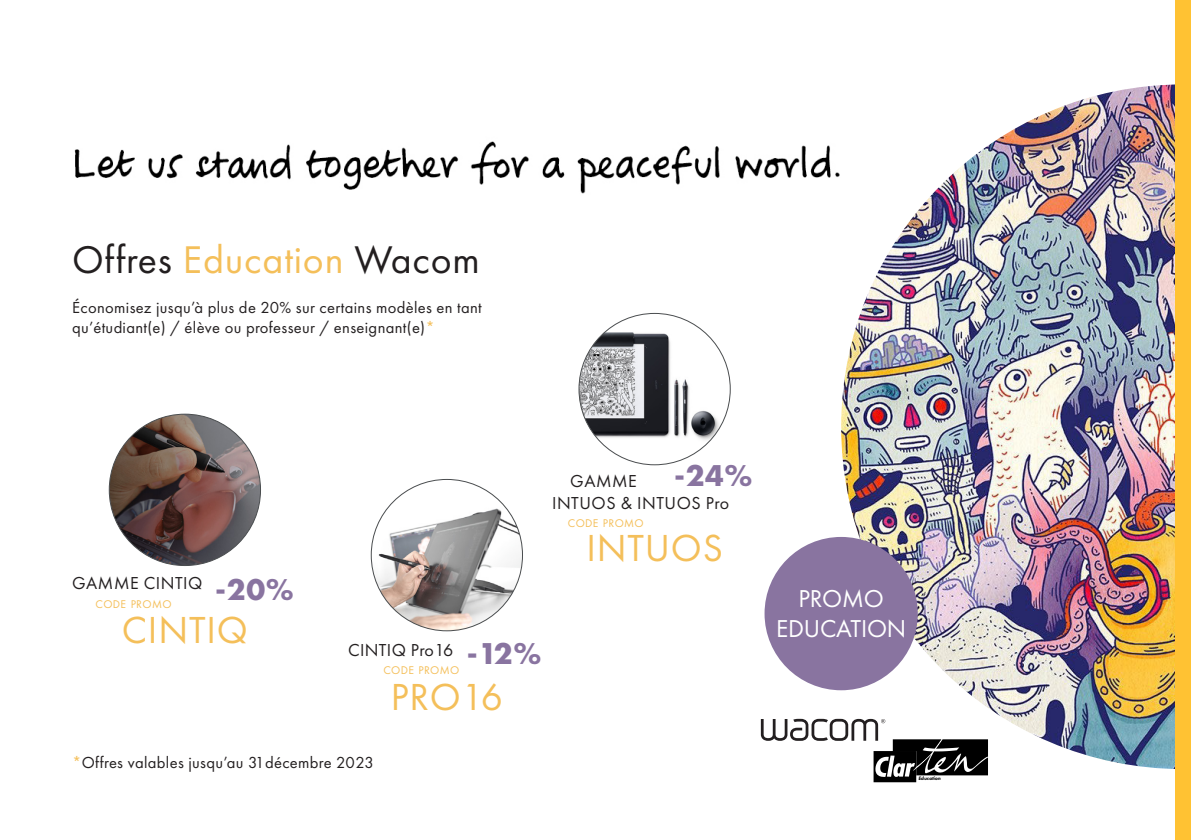
<style>
.page{position:relative;width:1191px;height:840px;background:#fff}
.page>*{position:absolute;margin:0;border:0;box-sizing:border-box;transform-origin:0 0}
.t1{font:40px "Futura PT";letter-spacing:.02em;color:#231f20}
.t2{font:39px "Futura PT";letter-spacing:.02em;color:#f4bf5a}
.t3{font:700 31.4px "Futura PT";color:#8974a0}
.t4{font:25.4px "Futura PT";letter-spacing:-.01em;color:#fff}
.t5{font:18px/21.6px "Futura PT";letter-spacing:.03em;color:#231f20}
.t6{font:16.6px/19.8px "Futura PT";letter-spacing:.02em;color:#231f20}
.t7{font:11.6px "Futura PT";letter-spacing:.03em;color:#f4bf5a}
.t8{font:italic 800 5.2px "Futura PT";letter-spacing:-.01em;color:#000}
.s1{color:#f4bf5a}
</style>
<div class="page">
<img style="left:74px;top:141px;width:766px;height:53px">
<img style="left:841px;top:84px;width:334px;height:684px">
<div style="left:764px;top:536px;width:153px;height:154px;background:#8974a0;border-radius:50%"></div>
<div style="left:1175px;top:0;width:16px;height:839px;background:#ffc233"></div>
<img style="left:109px;top:414px;width:151px;height:151px;border-radius:74px">
<img style="left:371px;top:479px;width:151px;height:151px;border-radius:76px">
<img style="left:579px;top:313px;width:148px;height:148px">
<svg style="left:761px;top:718px;width:227px;height:63px"></svg>
<p class="t1" style="left:72px;top:236px;width:409px">Offres <span class="s1">Education</span> Wacom</p>
<p class="t6" style="left:72px;top:297px;width:411px">Économisez jusqu’à plus de 20% sur certains modèles en tant qu’étudiant(e) / élève ou professeur / enseignant(e)<span class="s1">*</span></p>
<p class="t5" style="left:72px;top:571px;width:132px">GAMME CINTIQ</p>
<p class="t3" style="left:215px;top:569px;width:80px">-20%</p>
<p class="t7" style="left:96px;top:596px;width:77px">CODE PROMO</p>
<p class="t2" style="left:122px;top:607px;width:127px">CINTIQ</p>
<p class="t3" style="left:674px;top:455px;width:80px">-24%</p>
<p class="t5" style="left:552px;top:470px;width:179px;text-indent:18px">GAMME<br>INTUOS &amp; INTUOS Pro</p>
<p class="t7" style="left:568px;top:516px;width:77px">CODE PROMO</p>
<p class="t2" style="left:586px;top:524px;width:138px">INTUOS</p>
<p class="t3" style="left:467px;top:632px;width:76px">-12%</p>
<p class="t5" style="left:348px;top:638px;width:107px">CINTIQ Pro16</p>
<p class="t2" style="left:391px;top:673px;width:113px">PRO16</p>
<p class="t7" style="left:383px;top:663px;width:77px">CODE PROMO</p>
<p class="t6" style="left:72px;top:751px;width:303px"><span class="s1">*</span>Offres valables jusqu’au 31décembre 2023</p>
<p class="t4" style="left:798px;top:582px;width:87px">PROMO</p>
<p class="t4" style="left:776px;top:613px;width:132px">EDUCATION</p>
<p class="t8" style="left:918px;top:775px;width:24px">Education</p>
</div>
